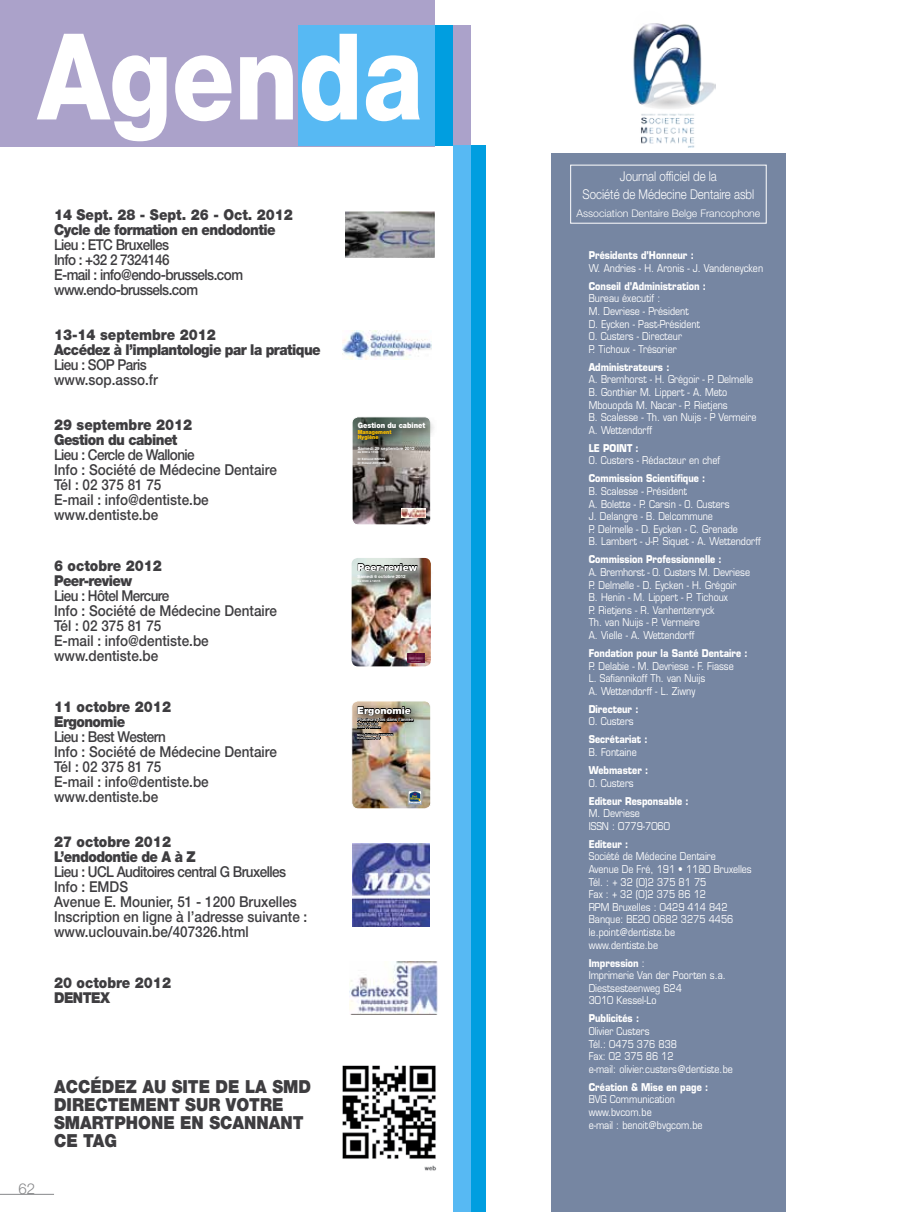
<style>
.page{position:relative;width:915px;height:1212px;background:#fff}
.page>*{position:absolute;margin:0;border:0;box-sizing:border-box;transform-origin:0 0}
.t1{font:800 120px "Helvetica Neue LT Std";color:#fff;scale:.85 1}
.t2{font:900 18px/18px "Helvetica Neue LT Std";color:#3e3d40;scale:.9 1}
.t3{font:500 15px/15px "Helvetica Neue LT Std";color:#3e3d40;scale:.9 1}
.t4{font:900 15px/15px "Helvetica Neue LT Std";letter-spacing:-.04em;color:#3e3d40;scale:.9 1}
.t5{font:500 15px/15px "Helvetica Neue LT Std";letter-spacing:-.04em;color:#3e3d40;scale:.9 1}
.t6{font:900 15px/15px "Helvetica Neue LT Std";letter-spacing:-.02em;color:#3e3d40;scale:.9 1}
.t7{font:900 15px/15px "Helvetica Neue LT Std";letter-spacing:-.01em;color:#3e3d40;scale:.9 1}
.t8{font:900 15px/15px "Helvetica Neue LT Std";color:#3e3d40;scale:.9 1}
.t9{font:300 15px "Helvetica Neue LT Std";color:#87888a}
.t10{font:300 13.5px/18px "Helvetica Neue LT Std";color:#fff;text-align:center;scale:.85 1}
.t11{font:10.5px/12.6px "Eurostile LT Std";color:#fff;scale:.85 1}
.t12{font:700 10.5px "Eurostile LT Std";color:#fff;scale:.85 1}
.t13{font:300 10.5px "Helvetica Neue LT Std";color:#fff}
.t14{font:900 9.6px "Helvetica Neue LT Std";color:#fff}
.t15{font:900 7.65px "Helvetica Neue LT Std";color:#fff;scale:.9 1}
.t16{font:900 5.55px/5.7px "Helvetica Neue LT Std";color:#fbbe00;scale:.9 1}
.t17{font:700 4.35px "Helvetica Neue LT Std";color:#fff}
.t18{font:700 3px/3.6px "Helvetica Neue LT Std";color:#fff}
.t19{font:700 2.85px/3.6px "Helvetica Neue LT Std";color:#fff}
.t20{font:700 1.8px "Helvetica Neue LT Std";color:#003a80;scale:.8 1}
.s1{font-weight:700}
</style>
<div class="page">
<hr style="left:0;top:1194px;width:54px;height:1px;background:#87888a">
<div style="left:0;top:0;width:434px;height:146px;background:#aba2ca"></div>
<svg style="left:298px;top:25px;width:155px;height:121px;background:#4cb5f0"></svg>
<div style="left:551px;top:154px;width:234px;height:1058px;background:#7686a2"></div>
<img style="left:633px;top:23px;width:82px;height:125px">
<div style="left:453px;top:25px;width:17px;height:1187px;background:#aba2ca"></div>
<svg style="left:453px;top:145px;width:32px;height:1067px;background:#41b2ee"></svg>
<div style="left:570px;top:165px;width:196px;height:59px;border:1px solid #fff"></div>
<img style="left:342px;top:1065px;width:95px;height:106px">
<img style="left:345px;top:212px;width:89px;height:46px">
<img style="left:342px;top:330px;width:89px;height:29px">
<img style="left:354px;top:452px;width:75px;height:71px">
<div style="left:352px;top:417px;width:79px;height:108px;border:1px solid #fff;border-radius:6px"></div>
<svg style="left:352px;top:417px;width:82px;height:35px;background:#6e776f"></svg>
<img style="left:401px;top:509px;width:24px;height:8px">
<img style="left:351px;top:558px;width:79px;height:108px">
<svg style="left:357px;top:563px;width:74px;height:25px"></svg>
<svg style="left:357px;top:563px;width:60px;height:10px"></svg>
<svg style="left:357px;top:575px;width:57px;height:15px"></svg>
<img style="left:407px;top:653px;width:17px;height:9px">
<img style="left:353px;top:703px;width:76px;height:104px">
<div style="left:351px;top:701px;width:80px;height:108px;border:1px solid #fff;border-radius:6px"></div>
<svg style="left:351px;top:701px;width:71px;height:26px"></svg>
<svg style="left:357px;top:706px;width:56px;height:34px;background:#655a4e"></svg>
<svg style="left:408px;top:791px;width:13px;height:13px"></svg>
<svg style="left:409px;top:792px;width:11px;height:10px"></svg>
<img style="left:352px;top:843px;width:77px;height:84px">
<img style="left:350px;top:961px;width:88px;height:53px">
<h1 class="t1" style="left:38px;top:5px;width:455px">Agenda</h1>
<h3 class="t4" style="left:54px;top:207px;width:267px">14 Sept. 28 - Sept. 26 - Oct. 2012<br>Cycle de formation en endodontie</h3>
<h3 class="t5" style="left:54px;top:237px;width:211px">Lieu : ETC Bruxelles<br>Info : +32 2 7324146<br>E-mail : info@endo-brussels.com www.endo-brussels.com</h3>
<h3 class="t4" style="left:54px;top:327px;width:298px">13-14 septembre 2012<br>Accédez à l’implantologie par la pratique</h3>
<h3 class="t5" style="left:54px;top:357px;width:117px">Lieu : SOP Paris www.sop.asso.fr</h3>
<h3 class="t4" style="left:54px;top:417px;width:155px">29 septembre 2012<br>Gestion du cabinet</h3>
<h3 class="t3" style="left:54px;top:447px;width:249px">Lieu : Cercle de Wallonie<br>Info : Société de Médecine Dentaire<br>Tél : 02 375 81 75<br>E-mail : info@dentiste.be www.dentiste.be</h3>
<h3 class="t6" style="left:54px;top:558px;width:121px">6 octobre 2012<br>Peer-review</h3>
<h3 class="t3" style="left:54px;top:588px;width:249px">Lieu : Hôtel Mercure<br>Info : Société de Médecine Dentaire<br>Tél : 02 375 81 75<br>E-mail : info@dentiste.be www.dentiste.be</h3>
<h3 class="t7" style="left:54px;top:699px;width:131px">11 octobre 2012<br>Ergonomie</h3>
<h3 class="t3" style="left:54px;top:729px;width:249px">Lieu : Best Western<br>Info : Société de Médecine Dentaire<br>Tél : 02 375 81 75<br>E-mail : info@dentiste.be www.dentiste.be</h3>
<h3 class="t4" style="left:54px;top:834px;width:159px">27 octobre 2012<br>L’endodontie de A à Z</h3>
<h3 class="t3" style="left:54px;top:864px;width:283px">Lieu : UCL Auditoires central G Bruxelles Info : EMDS<br>Avenue E. Mounier, 51 - 1200 Bruxelles Inscription en ligne à l’adresse suivante : www.uclouvain.be/407326.html</h3>
<h3 class="t8" style="left:54px;top:975px;width:131px">20 octobre 2012<br>DENTEX</h3>
<h3 class="t9" style="left:19px;top:1179px;width:18px">62</h3>
<h2 class="t2" style="left:54px;top:1078px;width:287px">ACCÉDEZ AU SITE DE LA SMD<br>DIRECTEMENT SUR VOTRE<br>SMARTPHONE EN SCANNANT<br>CE TAG</h2>
<p class="t15" style="left:357px;top:421px;width:76px">Gestion du cabinet</p>
<p class="t16" style="left:357px;top:429px;width:39px">Management<br>Hygiène</p>
<p class="t17" style="left:357px;top:445px;width:58px">Samedi 29 septembre 2012</p>
<p class="t18" style="left:357px;top:450px;width:22px">de 9:00 à 17:30</p>
<p class="t19" style="left:357px;top:457px;width:29px">Dr Edmond BINHAS<br>Dr Roland ZEITOUN</p>
<p class="t14" style="left:357px;top:561px;width:61px">Peer-review</p>
<p class="t17" style="left:357px;top:574px;width:49px">Samedi 6 octobre 2012</p>
<p class="t18" style="left:357px;top:579px;width:24px">De 9h00 à 12h15</p>
<p class="t14" style="left:357px;top:704px;width:55px">Ergonomie</p>
<p class="t17" style="left:357px;top:717px;width:58px">Plusieurs fois dans l’année</p>
<p class="t18" style="left:357px;top:722px;width:25px">de 9:00 à 12:30<br>Jeudi 11 octobre</p>
<p class="t19" style="left:357px;top:733px;width:37px">Mme Fabienne PAPAZIAN<br>Osthéopathe DO</p>
<p class="t20" style="left:409px;top:802px;width:16px">COUNTY HOUSE</p>
<p class="t10" style="left:582px;top:167px;width:203px">Journal officiel de la<br>Société de Médecine Dentaire asbl</p>
<p class="t13" style="left:576px;top:207px;width:185px">Association Dentaire Belge Francophone</p>
<p class="t12" style="left:588px;top:249px;width:125px">Présidents d’Honneur :</p>
<p class="t11" style="left:588px;top:262px;width:207px">W. Andries - H. Aronis - J. Vandeneycken</p>
<p class="t12" style="left:588px;top:279px;width:139px">Conseil d’Administration :</p>
<p class="t11" style="left:588px;top:292px;width:132px">Bureau éxecutif :<br>M. Devriese - Président<br>D. Eycken - Past-Président<br>O. Custers - Directeur<br>P. Tichoux - Trésorier</p>
<p class="t12" style="left:588px;top:360px;width:97px">Administrateurs :</p>
<p class="t11" style="left:588px;top:373px;width:199px">A. Bremhorst - H. Grégoir - P. Delmelle<br>B. Gonthier M. Lippert - A. Meto<br>Mbouopda M. Nacar - P. Rietjens<br>B. Scalesse - Th. van Nuijs - P Vermeire<br>A. Wettendorff</p>
<p class="t12" style="left:588px;top:441px;width:60px">LE POINT :</p>
<p class="t11" style="left:588px;top:454px;width:156px">O. Custers - Rédacteur en chef</p>
<p class="t12" style="left:588px;top:472px;width:139px">Commission Scientifique :</p>
<p class="t11" style="left:588px;top:485px;width:204px">B. Scalesse - Président<br>A. Bolette - P. Carsin - O. Custers<br>J. Delangre - B. Delcommune<br>P. Delmelle - D. Eycken - C. Grenade<br>B. Lambert - J-P. Siquet - A. Wettendorff</p>
<p class="t12" style="left:588px;top:553px;width:158px">Commission Professionnelle :</p>
<p class="t11" style="left:588px;top:566px;width:191px">A. Bremhorst - O. Custers M. Devriese<br>P. Delmelle - D. Eycken - H. Grégoir<br>B. Henin - M. Lippert - P. Tichoux<br>P. Rietjens - R. Vanhentenryck<br>Th. van Nuijs - P. Vermeire<br>A. Vielle - A. Wettendorff</p>
<p class="t12" style="left:588px;top:647px;width:188px">Fondation pour la Santé Dentaire :</p>
<p class="t11" style="left:588px;top:659px;width:172px">P. Delabie - M. Devriese - F. Fiasse<br>L. Safiannikoff Th. van Nuijs<br>A. Wettendorff - L. Ziwny</p>
<p class="t12" style="left:588px;top:702px;width:60px">Directeur :</p>
<p class="t11" style="left:588px;top:715px;width:54px">O. Custers</p>
<p class="t12" style="left:588px;top:733px;width:71px">Secrétariat :</p>
<p class="t11" style="left:588px;top:746px;width:58px">B. Fontaine</p>
<p class="t12" style="left:588px;top:764px;width:72px">Webmaster :</p>
<p class="t11" style="left:588px;top:776px;width:54px">O. Custers</p>
<p class="t12" style="left:588px;top:794px;width:119px">Editeur Responsable :</p>
<p class="t11" style="left:588px;top:807px;width:97px">M. Devriese<br>ISSN : 0779-7060</p>
<p class="t12" style="left:588px;top:837px;width:48px">Editeur :</p>
<p class="t11" style="left:588px;top:850px;width:193px">Société de Médecine Dentaire<br>Avenue De Fré, 191 • 1180 Bruxelles<br>Tél. : + 32 (0)2 375 81 75<br>Fax : + 32 (0)2 375 86 12<br>RPM Bruxelles : 0429 414 842<br>Banque: BE20 0682 3275 4456 le.point@dentiste.be<br>www.dentiste.be</p>
<p class="t11" style="left:588px;top:956px;width:163px"><span class="s1">Impression</span> :<br>Imprimerie Van der Poorten s.a.<br>Diestsesteenweg 624<br>3010 Kessel-Lo</p>
<p class="t12" style="left:588px;top:1012px;width:61px">Publicités :</p>
<p class="t11" style="left:588px;top:1025px;width:171px">Olivier Custers<br>Tél.: 0475 376 838<br>Fax: 02 375 86 12<br>e-mail: olivier.custers@dentiste.be</p>
<p class="t12" style="left:588px;top:1080px;width:142px">Création &amp; Mise en page :</p>
<p class="t11" style="left:588px;top:1093px;width:135px">BVG Communication www.bvcom.be<br>e-mail : benoit@bvgcom.be</p>
</div>
